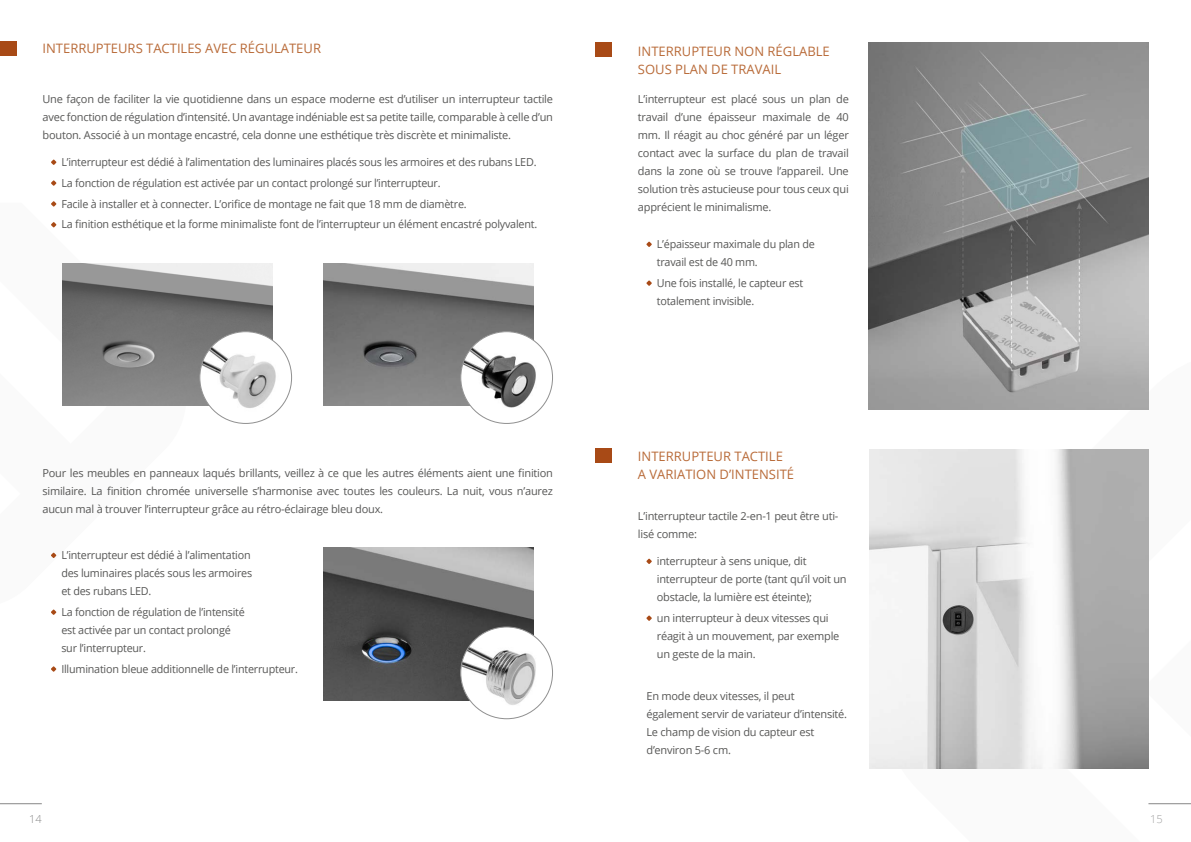
<style>
.page{position:relative;width:1191px;height:842px;background:#fff}
.page>*{position:absolute;margin:0;border:0;box-sizing:border-box;transform-origin:0 0}
.t1{font:13px/18px "Open Sans";color:#b96b39}
.t2{font:11px/18px "Open Sans";letter-spacing:-.02em;color:#575756}
.t3{font:300 11px "Open Sans";color:#878787}
.t4{font:300 11px "Open Sans";color:#a1a1a1}
</style>
<div class="page">
<svg style="left:1142px;top:352px;width:49px;height:453px"></svg>
<hr style="left:0;top:803px;width:42px;height:1px;background:#878787">
<hr style="left:1148px;top:803px;width:43px;height:1px;background:#878787">
<svg style="left:646px;top:559px;width:6px;height:5px"></svg>
<svg style="left:646px;top:615px;width:6px;height:6px"></svg>
<div style="left:595px;top:448px;width:17px;height:14px;background:#a84a16"></div>
<svg style="left:51px;top:159px;width:5px;height:6px"></svg>
<svg style="left:51px;top:180px;width:5px;height:6px"></svg>
<svg style="left:51px;top:201px;width:5px;height:6px"></svg>
<svg style="left:51px;top:222px;width:5px;height:5px"></svg>
<svg style="left:51px;top:553px;width:5px;height:5px"></svg>
<svg style="left:51px;top:609px;width:5px;height:6px"></svg>
<svg style="left:51px;top:666px;width:5px;height:6px"></svg>
<svg style="left:646px;top:242px;width:6px;height:5px"></svg>
<svg style="left:646px;top:280px;width:6px;height:6px"></svg>
<div style="left:595px;top:42px;width:17px;height:14px;background:#a84a16"></div>
<div style="left:0;top:41px;width:16px;height:15px;background:#a84a16"></div>
<img style="left:62px;top:264px;width:211px;height:142px">
<img style="left:323px;top:264px;width:210px;height:142px">
<img style="left:868px;top:43px;width:280px;height:367px">
<img style="left:869px;top:449px;width:279px;height:319px">
<img style="left:323px;top:547px;width:210px;height:154px">
<img style="left:200px;top:332px;width:91px;height:89px">
<img style="left:461px;top:332px;width:89px;height:85px">
<svg style="left:461px;top:627px;width:91px;height:92px"></svg>
<img style="left:461px;top:632px;width:88px;height:81px">
<p class="t1" style="left:43px;top:39px;width:280px">INTERRUPTEURS TACTILES AVEC RÉGULATEUR</p>
<p class="t1" style="left:638px;top:42px;width:193px">INTERRUPTEUR NON RÉGLABLE<br>SOUS PLAN DE TRAVAIL</p>
<p class="t2" style="left:43px;top:90px;width:512px;text-align:justify">Une façon de faciliter la vie quotidienne dans un espace moderne est d’utiliser un interrupteur tactile avec fonction de régulation d’intensité. Un avantage indéniable est sa petite taille, comparable à celle d’un bouton. Associé à un montage encastré, cela donne une esthétique très discrète et minimaliste.</p>
<p class="t2" style="left:61px;top:151px;width:477px;line-height:20.8px">L’interrupteur est dédié à l’alimentation des luminaires placés sous les armoires et des rubans LED.<br>La fonction de régulation est activée par un contact prolongé sur l’interrupteur.<br>Facile à installer et à connecter. L’orifice de montage ne fait que 18 mm de diamètre.<br>La finition esthétique et la forme minimaliste font de l’interrupteur un élément encastré polyvalent.</p>
<p class="t2" style="left:42px;top:463px;width:512px;text-align:justify">Pour les meubles en panneaux laqués brillants, veillez à ce que les autres éléments aient une finition similaire. La finition chromée universelle s’harmonise avec toutes les couleurs. La nuit, vous n’aurez aucun mal à trouver l’interrupteur grâce au rétro-éclairage bleu doux.</p>
<p class="t2" style="left:61px;top:546px;width:192px">L’interrupteur est dédié à l’alimentation des luminaires placés sous les armoires et des rubans LED.</p>
<p class="t2" style="left:61px;top:603px;width:185px">La fonction de régulation de l’intensité est activée par un contact prolongé sur l’interrupteur.</p>
<p class="t2" style="left:61px;top:659px;width:238px">Illumination bleue additionnelle de l’interrupteur.</p>
<p class="t2" style="left:638px;top:90px;width:212px;text-align:justify">L’interrupteur est placé sous un plan de travail d’une épaisseur maximale de 40 mm. Il réagit au choc généré par un léger contact avec la surface du plan de travail dans la zone où se trouve l’appareil. Une solution très astucieuse pour tous ceux qui apprécient le minimalisme.</p>
<p class="t2" style="left:657px;top:235px;width:159px">L’épaisseur maximale du plan de travail est de 40 mm.</p>
<p class="t2" style="left:657px;top:274px;width:148px">Une fois installé, le capteur est totalement invisible.</p>
<p class="t1" style="left:638px;top:447px;width:158px">INTERRUPTEUR TACTILE<br>A VARIATION D’INTENSITÉ</p>
<p class="t2" style="left:638px;top:507px;width:202px">L’interrupteur tactile 2-en-1 peut être uti&shy;lisé comme:</p>
<p class="t2" style="left:657px;top:552px;width:191px">interrupteur à sens unique, dit interrupteur de porte (tant qu’il voit un obstacle, la lumière est éteinte);</p>
<p class="t2" style="left:657px;top:608px;width:184px">un interrupteur à deux vitesses qui réagit à un mouvement, par exemple un geste de la main.</p>
<p class="t2" style="left:646px;top:686px;width:202px">En mode deux vitesses, il peut également servir de variateur d’intensité.<br>Le champ de vision du capteur est d’environ 5-6 cm.</p>
<p class="t3" style="left:29px;top:811px;width:14px">14</p>
<p class="t4" style="left:1150px;top:811px;width:14px">15</p>
</div>
